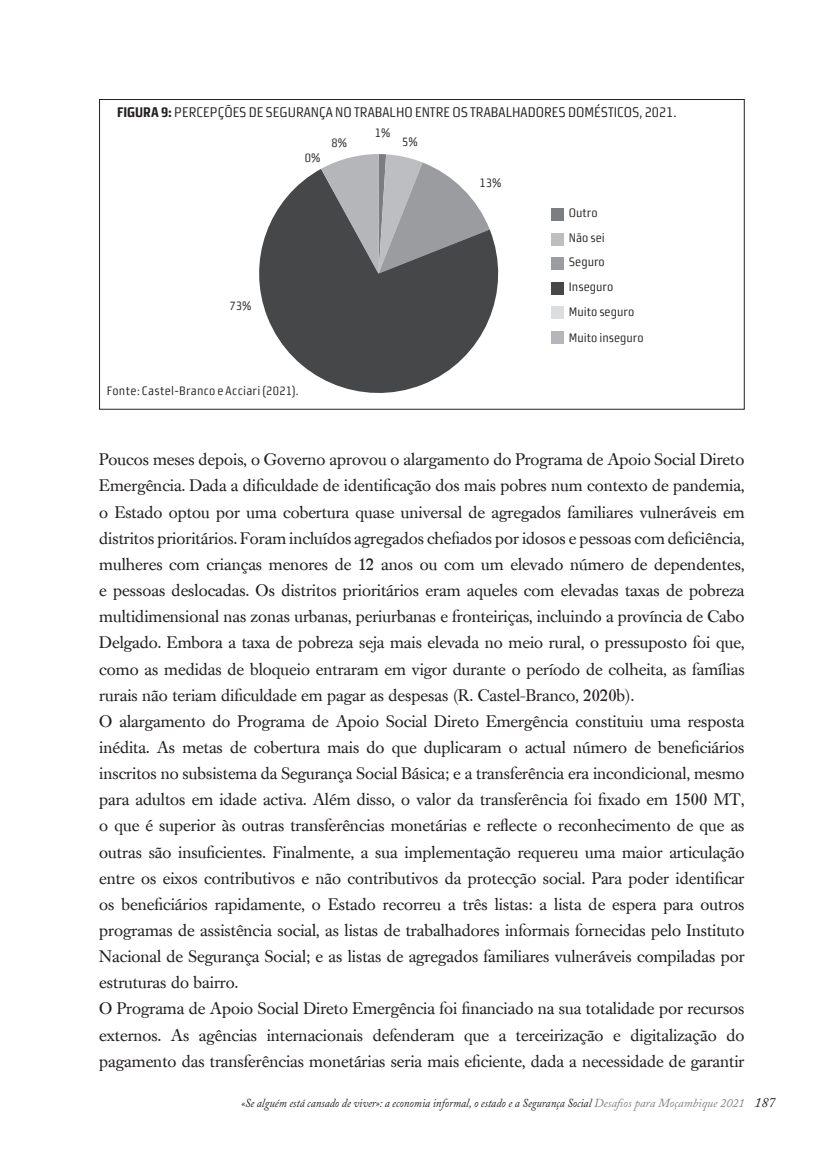
<style>
.page{position:relative;width:819px;height:1166px;background:#fff}
.page>*{position:absolute;margin:0;border:0;box-sizing:border-box;transform-origin:0 0}
.Corpo_Texto{font:16.62px/26.1px "Caslon Book BE";color:#231f20;text-align:justify}
.t1{font:14px "Morgan Sn Cn Lining";color:#231f20}
.t2{font:italic 12.25px "Adobe Caslon Pro";color:#231f20;scale:.9 1}
.t3{font:12.25px "Morgan Sn Cn Lining";color:#231f20}
.t4{font:12.25px "Morgan Sn Cn Lining";letter-spacing:.025em;color:#231f20}
.s1{font-weight:700}
.s2{color:#808285}
.s3{font-size:14px}
</style>
<div class="page">
<svg style="left:245px;top:169px;width:269px;height:240px;fill:#464748"></svg>
<svg style="left:321px;top:154px;width:168px;height:119px;background:#98999c"></svg>
<div style="left:551px;top:209px;width:13px;height:12px;background:#7b7d80"></div>
<div style="left:551px;top:233px;width:13px;height:12px;background:#bdbec1"></div>
<div style="left:551px;top:258px;width:13px;height:12px;background:#9b9ca0"></div>
<div style="left:551px;top:282px;width:13px;height:12px;background:#464748"></div>
<div style="left:551px;top:307px;width:13px;height:12px;background:#dcdddf"></div>
<div style="left:551px;top:331px;width:13px;height:12px;background:#b5b6ba"></div>
<p class="t1" style="left:117px;top:105px;width:561px"><span class="s1">FIGURA 9:</span> PERCEPÇÕES DE SEGURANÇA NO TRABALHO ENTRE OS TRABALHADORES DOMÉSTICOS, 2021.</p>
<p class="t3" style="left:305px;top:150px;width:17px">0%</p>
<p class="t3" style="left:375px;top:126px;width:17px">1%</p>
<p class="t3" style="left:331px;top:136px;width:17px">8%</p>
<p class="t3" style="left:402px;top:135px;width:17px">5%</p>
<p class="t3" style="left:230px;top:299px;width:23px">73%</p>
<p class="t4" style="left:107px;top:383px;width:193px">Fonte: Castel-Branco e Acciari (2021).</p>
<p class="t3" style="left:479px;top:175px;width:23px">13%</p>
<p class="t3" style="left:569px;top:206px;width:30px">Outro</p>
<p class="t3" style="left:569px;top:230px;width:37px">Não sei</p>
<p class="t3" style="left:569px;top:255px;width:37px">Seguro</p>
<p class="t3" style="left:569px;top:280px;width:46px">Inseguro</p>
<p class="t3" style="left:569px;top:305px;width:67px">Muito seguro</p>
<p class="t3" style="left:569px;top:330px;width:76px">Muito inseguro</p>
<p class="Corpo_Texto" style="left:99px;top:447px;width:646px">Poucos meses depois, o Governo aprovou o alargamento do Programa de Apoio Social Direto Emergência. Dada a dificuldade de identificação dos mais pobres num contexto de pandemia, o Estado optou por uma cobertura quase universal de agregados familiares vulneráveis em distritos prioritários. Foram incluídos agregados chefiados por idosos e pessoas com deficiência, mulheres com crianças menores de 12 anos ou com um elevado número de dependentes, e pessoas deslocadas. Os distritos prioritários eram aqueles com elevadas taxas de pobreza multidimensional nas zonas urbanas, periurbanas e fronteiriças, incluindo a província de Cabo Delgado. Embora a taxa de pobreza seja mais elevada no meio rural, o pressuposto foi que, como as medidas de bloqueio entraram em vigor durante o período de colheita, as famílias rurais não teriam dificuldade em pagar as despesas (R. Castel-Branco, 2020b).</p>
<p class="Corpo_Texto" style="left:99px;top:708px;width:646px">O alargamento do Programa de Apoio Social Direto Emergência constituiu uma resposta inédita. As metas de cobertura mais do que duplicaram o actual número de beneficiários inscritos no subsistema da Segurança Social Básica; e a transferência era incondicional, mesmo para adultos em idade activa. Além disso, o valor da transferência foi fixado em 1500 MT, o que é superior às outras transferências monetárias e reflecte o reconhecimento de que as outras são insuficientes. Finalmente, a sua implementação requereu uma maior articulação entre os eixos contributivos e não contributivos da protecção social. Para poder identificar os beneficiários rapidamente, o Estado recorreu a três listas: a lista de espera para outros programas de assistência social, as listas de trabalhadores informais fornecidas pelo Instituto Nacional de Segurança Social; e as listas de agregados familiares vulneráveis compiladas por estruturas do bairro.</p>
<p class="Corpo_Texto" style="left:99px;top:996px;width:646px">O Programa de Apoio Social Direto Emergência foi financiado na sua totalidade por recursos externos. As agências internacionais defenderam que a terceirização e digitalização do pagamento das transferências monetárias seria mais eficiente, dada a necessidade de garantir</p>
<p class="t2" style="left:241px;top:1095px;width:595px">«Se alguém está cansado de viver»: a economia informal, o estado e a Segurança Social <span class="s2">Desafios para Moçambique 2021</span> <span class="s3">187</span></p>
</div>
